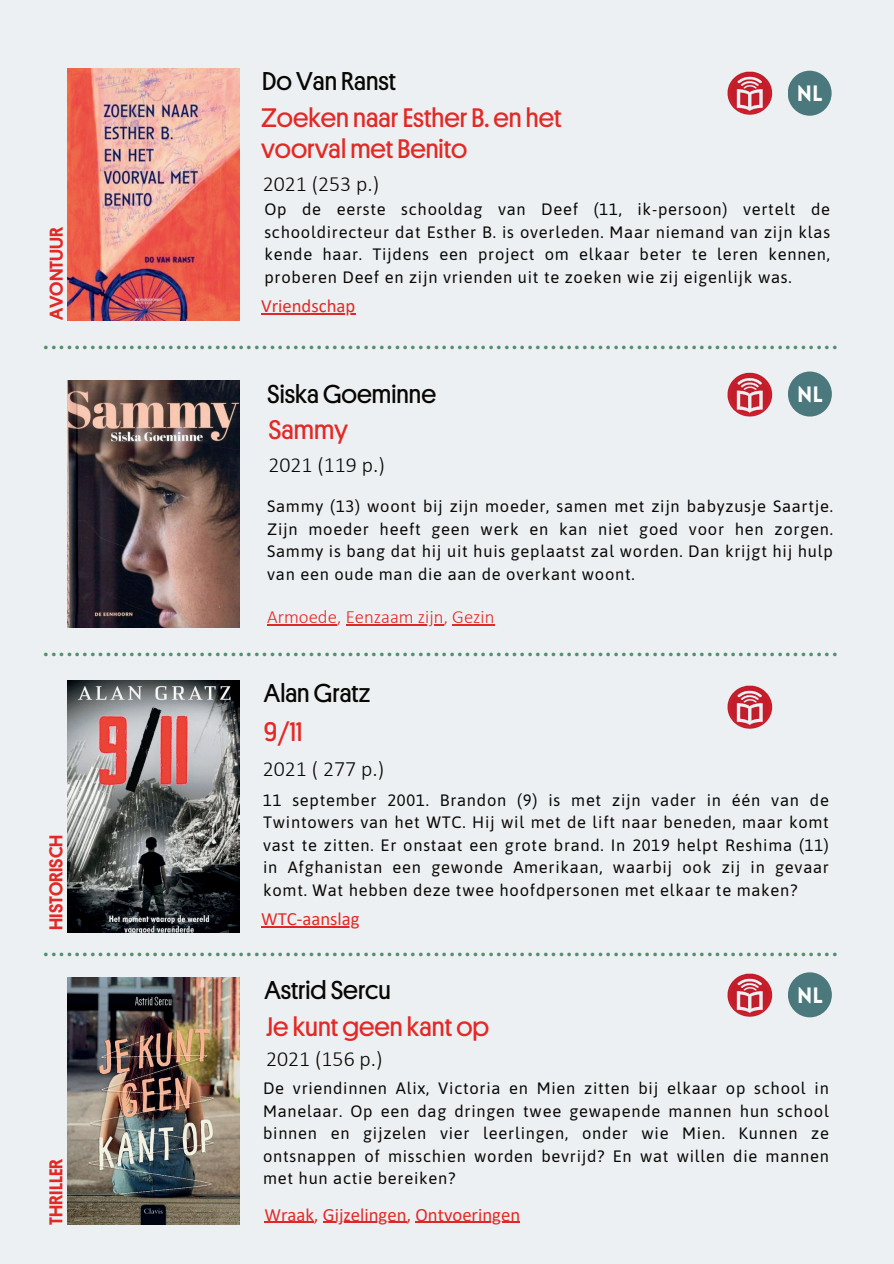
<style>
.page{position:relative;width:894px;height:1264px;background:#fff}
.page>*{position:absolute;margin:0;border:0;box-sizing:border-box;transform-origin:0 0}
.t1{font:27px "Platform";color:#528f6d}
.t2{font:27px/30.3px "Platform";color:#e32925}
.t3{font:25.95px "Platform";color:#080704}
.t4{font:300 21.75px "Calibri";color:#080704}
.t5{font:900 21.75px "Lovelo";color:#fff}
.t6{font:18.75px "Calibri";color:#e32925}
.t7{font:500 18.75px "Platform";color:#e32925}
.t8{font:300 18.75px "Calibri";color:#e32925}
.t9{font:16.5px/22.5px "Asap";letter-spacing:.045em;color:#080704;text-align:justify}
</style>
<div class="page">
<div style="left:0;top:0;width:893px;height:1263px;background:#edf0f3"></div>
<img style="left:67px;top:381px;width:172px;height:246px">
<img style="left:67px;top:680px;width:172px;height:252px">
<img style="left:67px;top:977px;width:172px;height:247px">
<img style="left:67px;top:68px;width:172px;height:252px">
<hr style="left:264px;top:1221px;width:50px;height:1px;background:#df2629">
<hr style="left:323px;top:1221px;width:83px;height:1px;background:#df2629">
<hr style="left:415px;top:1221px;width:105px;height:1px;background:#df2629">
<img style="left:727px;top:71px;width:46px;height:44px">
<img style="left:727px;top:372px;width:46px;height:45px">
<img style="left:727px;top:973px;width:46px;height:44px">
<svg style="left:788px;top:371px;width:43px;height:45px;fill:#4a787c"></svg>
<hr style="left:261px;top:313px;width:94px;height:1px;background:#df2629">
<svg style="left:788px;top:71px;width:43px;height:45px;fill:#4a787c"></svg>
<hr style="left:267px;top:624px;width:70px;height:1px;background:#df2629">
<hr style="left:346px;top:624px;width:97px;height:1px;background:#df2629">
<hr style="left:452px;top:624px;width:42px;height:1px;background:#e32925">
<hr style="left:261px;top:926px;width:98px;height:1px;background:#df2629">
<svg style="left:788px;top:972px;width:43px;height:45px;fill:#4a787c"></svg>
<img style="left:727px;top:685px;width:46px;height:44px">
<p class="t7" style="left:43px;top:320px;width:95px;rotate:-90deg">AVONTUUR</p>
<h2 class="t3" style="left:262px;top:63px;width:135px">Do Van Ranst</h2>
<h1 class="t2" style="left:261px;top:101px;width:302px">Zoeken naar Esther B. en het voorval met Benito</h1>
<h3 class="t4" style="left:263px;top:170px;width:118px">2021 (253 p.)</h3>
<h3 class="t5" style="left:796px;top:80px;width:27px">NL</h3>
<p class="t9" style="left:264px;top:197px;width:567px">Op de eerste schooldag van Deef (11, ik-persoon) vertelt de schooldirecteur dat Esther B. is overleden. Maar niemand van zijn klas kende haar. Tijdens een project om elkaar beter te leren kennen, proberen Deef en zijn vrienden uit te zoeken wie zij eigenlijk was.</p>
<p class="t6" style="left:261px;top:293px;width:96px">Vriendschap</p>
<h1 class="t1" style="left:44px;top:320px;width:795px">......................................................................................................</h1>
<h2 class="t3" style="left:267px;top:375px;width:170px">Siska Goeminne</h2>
<h1 class="t2" style="left:268px;top:413px;width:81px">Sammy</h1>
<h3 class="t4" style="left:268px;top:451px;width:118px">2021 (119 p.)</h3>
<h3 class="t5" style="left:796px;top:381px;width:27px">NL</h3>
<p class="t9" style="left:267px;top:494px;width:567px">Sammy (13) woont bij zijn moeder, samen met zijn babyzusje Saartje.<br>Zijn moeder heeft geen werk en kan niet goed voor hen zorgen.<br>Sammy is bang dat hij uit huis geplaatst zal worden. Dan krijgt hij hulp van een oude man die aan de overkant woont.</p>
<p class="t8" style="left:267px;top:605px;width:229px">Armoede, Eenzaam zijn, Gezin</p>
<h1 class="t1" style="left:44px;top:626px;width:795px">......................................................................................................</h1>
<p class="t7" style="left:42px;top:929px;width:97px;rotate:-90deg">HISTORISCH</p>
<h2 class="t3" style="left:264px;top:674px;width:108px">Alan Gratz</h2>
<h1 class="t2" style="left:264px;top:715px;width:40px">9/11</h1>
<h3 class="t4" style="left:263px;top:755px;width:123px">2021 ( 277 p.)</h3>
<p class="t9" style="left:263px;top:788px;width:567px">11 september 2001. Brandon (9) is met zijn vader in één van de Twintowers van het WTC. Hij wil met de lift naar beneden, maar komt vast te zitten. Er onstaat een grote brand. In 2019 helpt Reshima (11) in Afghanistan een gewonde Amerikaan, waarbij ook zij in gevaar komt. Wat hebben deze twee hoofdpersonen met elkaar te maken?</p>
<p class="t6" style="left:261px;top:905px;width:100px">WTC-aanslag</p>
<h1 class="t1" style="left:44px;top:927px;width:795px">......................................................................................................</h1>
<p class="t7" style="left:42px;top:1224px;width:68px;rotate:-90deg">THRILLER</p>
<h2 class="t3" style="left:264px;top:971px;width:128px">Astrid Sercu</h2>
<h1 class="t2" style="left:266px;top:1009px;width:224px">Je kunt geen kant op</h1>
<h3 class="t4" style="left:266px;top:1045px;width:118px">2021 (156 p.)</h3>
<h3 class="t5" style="left:796px;top:981px;width:27px">NL</h3>
<p class="t9" style="left:263px;top:1076px;width:567px">De vriendinnen Alix, Victoria en Mien zitten bij elkaar op school in Manelaar. Op een dag dringen twee gewapende mannen hun school binnen en gijzelen vier leerlingen, onder wie Mien. Kunnen ze ontsnappen of misschien worden bevrijd? En wat willen die mannen met hun actie bereiken?</p>
<p class="t6" style="left:264px;top:1201px;width:257px">Wraak, Gijzelingen, Ontvoeringen</p>
</div>
